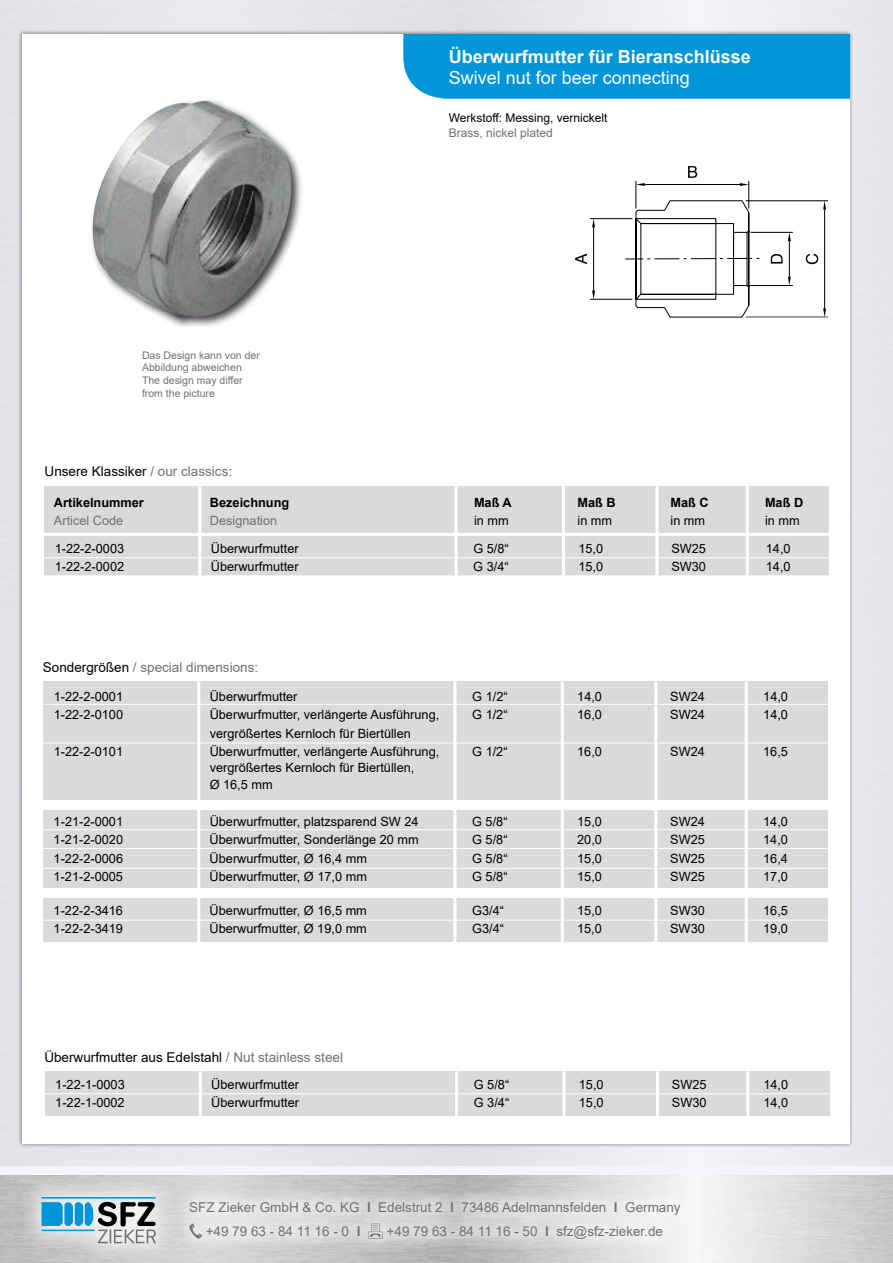
<style>
.page{position:relative;width:893px;height:1263px;background:#fff}
.page>*{position:absolute;margin:0;border:0;box-sizing:border-box;transform-origin:0 0}
.t1{font:700 18px "Arial";color:#fff}
.t2{font:18px "Arial";color:#fff}
.t3{font:13.5px/24px "Arial";color:#707172}
.t4{font:13.5px "Arial";color:#000}
.t5{font:12.75px/16.5px "Arial";color:#000}
.t6{font:700 12.75px "Arial";color:#000}
.t7{font:12.75px "Arial";color:#707172}
.t8{font:12px "Arial";color:#000}
.t9{font:12px "Arial";color:#707172}
.t10{font:10.5px/12.6px "Arial";color:#707172}
.s1{color:#707172}
.s2{color:#000}
.s3{font-weight:700}
</style>
<div class="page">
<div style="left:172px;top:1184px;width:526px;height:73px;background:#fff;opacity:.75"></div>
<svg style="left:189px;top:1223px;width:13px;height:15px"></svg>
<svg style="left:368px;top:1223px;width:15px;height:15px"></svg>
<div style="left:18px;top:1174px;width:160px;height:89px;background:#fff;opacity:.75"></div>
<svg style="left:42px;top:1197px;width:114px;height:46px;background:#89adbe"></svg>
<div style="left:403px;top:34px;width:446px;height:65px;background:#0094d8"></div>
<div style="left:89px;top:97px;width:215px;height:232px;background:#000;opacity:.75"></div>
<img style="left:91px;top:99px;width:202px;height:220px">
<svg style="left:575px;top:166px;width:253px;height:152px"></svg>
<div style="left:44px;top:486px;width:785px;height:90px;background:#d9dadb"></div>
<hr style="left:44px;top:533px;width:785px;height:3px;background:#fff">
<hr style="left:44px;top:557px;width:785px;height:1px;background:#fff">
<hr style="left:44px;top:575px;width:785px;height:1px;background:#fff">
<hr style="left:198px;top:486px;width:3px;height:89px;background:#fff">
<hr style="left:455px;top:486px;width:3px;height:89px;background:#fff">
<hr style="left:562px;top:486px;width:3px;height:89px;background:#fff">
<hr style="left:655px;top:486px;width:3px;height:89px;background:#fff">
<hr style="left:746px;top:486px;width:3px;height:89px;background:#fff">
<div style="left:45px;top:1071px;width:784px;height:45px;background:#d9dadb"></div>
<hr style="left:44px;top:1093px;width:786px;height:1px;background:#fff">
<hr style="left:199px;top:1071px;width:3px;height:45px;background:#fff">
<hr style="left:455px;top:1071px;width:3px;height:45px;background:#fff">
<hr style="left:562px;top:1071px;width:3px;height:45px;background:#fff">
<hr style="left:656px;top:1071px;width:3px;height:45px;background:#fff">
<hr style="left:746px;top:1071px;width:3px;height:45px;background:#fff">
<div style="left:43px;top:682px;width:785px;height:260px;background:#d9dadb"></div>
<hr style="left:43px;top:868px;width:785px;height:1px;background:#fff">
<hr style="left:197px;top:682px;width:3px;height:260px;background:#fff">
<hr style="left:453px;top:682px;width:3px;height:260px;background:#fff">
<hr style="left:561px;top:682px;width:3px;height:260px;background:#fff">
<hr style="left:654px;top:682px;width:3px;height:260px;background:#fff">
<hr style="left:745px;top:682px;width:3px;height:260px;background:#fff">
<div style="left:43px;top:800px;width:785px;height:9px;background:#fff"></div>
<hr style="left:43px;top:743px;width:785px;height:1px;background:#fff">
<hr style="left:43px;top:829px;width:785px;height:1px;background:#fff">
<hr style="left:44px;top:704px;width:786px;height:1px;background:#fff">
<div style="left:43px;top:889px;width:785px;height:9px;background:#fff"></div>
<hr style="left:43px;top:848px;width:785px;height:1px;background:#fff">
<hr style="left:43px;top:920px;width:785px;height:1px;background:#fff">
<h1 class="t1" style="left:449px;top:44px;width:304px">Überwurfmutter für Bieranschlüsse</h1>
<h1 class="t2" style="left:449px;top:66px;width:243px">Swivel nut for beer connecting</h1>
<p class="t10" style="left:142px;top:349px;width:119px">Das Design kann von der<br>Abbildung abweichen<br>The design may differ from the picture</p>
<p class="t4" style="left:45px;top:462px;width:189px">Unsere Klassiker <span class="s1">/ our classics:</span></p>
<p class="t8" style="left:449px;top:110px;width:160px">Werkstoff: Messing, vernickelt</p>
<p class="t9" style="left:449px;top:124px;width:106px">Brass, nickel plated</p>
<p class="t6" style="left:54px;top:493px;width:91px">Artikelnummer</p>
<p class="t6" style="left:210px;top:493px;width:81px">Bezeichnung</p>
<p class="t6" style="left:474px;top:493px;width:39px">Maß A</p>
<p class="t6" style="left:577px;top:493px;width:40px">Maß B</p>
<p class="t6" style="left:670px;top:493px;width:40px">Maß C</p>
<p class="t6" style="left:765px;top:493px;width:40px">Maß D</p>
<p class="t7" style="left:54px;top:512px;width:71px">Articel Code</p>
<p class="t7" style="left:210px;top:512px;width:69px">Designation</p>
<p class="t5" style="left:474px;top:512px;width:36px">in mm</p>
<p class="t5" style="left:577px;top:512px;width:36px">in mm</p>
<p class="t5" style="left:670px;top:512px;width:36px">in mm</p>
<p class="t5" style="left:765px;top:512px;width:36px">in mm</p>
<p class="t5" style="left:55px;top:540px;width:71px">1-22-2-0003</p>
<p class="t5" style="left:211px;top:540px;width:89px">Überwurfmutter</p>
<p class="t5" style="left:473px;top:540px;width:37px">G 5/8“</p>
<p class="t5" style="left:578px;top:540px;width:26px">15,0</p>
<p class="t5" style="left:671px;top:540px;width:36px">SW25</p>
<p class="t5" style="left:766px;top:540px;width:26px">14,0</p>
<p class="t5" style="left:55px;top:558px;width:71px">1-22-2-0002</p>
<p class="t5" style="left:211px;top:558px;width:89px">Überwurfmutter</p>
<p class="t5" style="left:473px;top:558px;width:37px">G 3/4“</p>
<p class="t5" style="left:578px;top:558px;width:26px">15,0</p>
<p class="t5" style="left:671px;top:558px;width:36px">SW30</p>
<p class="t5" style="left:766px;top:558px;width:26px">14,0</p>
<p class="t3" style="left:43px;top:655px;width:217px"><span class="s2">Sondergrößen</span> / special dimensions:</p>
<p class="t5" style="left:54px;top:688px;width:71px">1-22-2-0001</p>
<p class="t5" style="left:210px;top:688px;width:89px">Überwurfmutter</p>
<p class="t5" style="left:472px;top:688px;width:37px">G 1/2“</p>
<p class="t5" style="left:577px;top:688px;width:26px">14,0</p>
<p class="t5" style="left:670px;top:688px;width:36px">SW24</p>
<p class="t5" style="left:763px;top:688px;width:26px">14,0</p>
<p class="t5" style="left:54px;top:706px;width:71px">1-22-2-0100</p>
<p class="t5" style="left:210px;top:706px;width:231px">Überwurfmutter, verlängerte Ausführung,</p>
<p class="t5" style="left:472px;top:706px;width:37px">G 1/2“</p>
<p class="t5" style="left:577px;top:706px;width:26px">16,0</p>
<p class="t5" style="left:670px;top:706px;width:36px">SW24</p>
<p class="t5" style="left:763px;top:706px;width:26px">14,0</p>
<p class="t5" style="left:210px;top:725px;width:203px">vergrößertes Kernloch für Biertüllen</p>
<p class="t5" style="left:54px;top:743px;width:71px">1-22-2-0101</p>
<p class="t5" style="left:210px;top:743px;width:231px">Überwurfmutter, verlängerte Ausführung,</p>
<p class="t5" style="left:472px;top:743px;width:37px">G 1/2“</p>
<p class="t5" style="left:577px;top:743px;width:26px">16,0</p>
<p class="t5" style="left:670px;top:743px;width:36px">SW24</p>
<p class="t5" style="left:763px;top:743px;width:26px">16,5</p>
<p class="t5" style="left:210px;top:760px;width:206px">vergrößertes Kernloch für Biertüllen,<br>Ø 16,5 mm</p>
<p class="t5" style="left:54px;top:813px;width:71px">1-21-2-0001</p>
<p class="t5" style="left:210px;top:813px;width:211px">Überwurfmutter, platzsparend SW 24</p>
<p class="t5" style="left:472px;top:813px;width:37px">G 5/8“</p>
<p class="t5" style="left:577px;top:813px;width:26px">15,0</p>
<p class="t5" style="left:670px;top:813px;width:36px">SW24</p>
<p class="t5" style="left:763px;top:813px;width:26px">14,0</p>
<p class="t5" style="left:54px;top:831px;width:71px">1-21-2-0020</p>
<p class="t5" style="left:210px;top:831px;width:211px">Überwurfmutter, Sonderlänge 20 mm</p>
<p class="t5" style="left:472px;top:831px;width:37px">G 5/8“</p>
<p class="t5" style="left:577px;top:831px;width:26px">20,0</p>
<p class="t5" style="left:670px;top:831px;width:36px">SW25</p>
<p class="t5" style="left:763px;top:831px;width:26px">14,0</p>
<p class="t5" style="left:54px;top:850px;width:71px">1-22-2-0006</p>
<p class="t5" style="left:210px;top:850px;width:159px">Überwurfmutter, Ø 16,4 mm</p>
<p class="t5" style="left:472px;top:850px;width:37px">G 5/8“</p>
<p class="t5" style="left:577px;top:850px;width:26px">15,0</p>
<p class="t5" style="left:670px;top:850px;width:36px">SW25</p>
<p class="t5" style="left:763px;top:850px;width:26px">16,4</p>
<p class="t5" style="left:54px;top:868px;width:71px">1-21-2-0005</p>
<p class="t5" style="left:210px;top:868px;width:159px">Überwurfmutter, Ø 17,0 mm</p>
<p class="t5" style="left:472px;top:868px;width:37px">G 5/8“</p>
<p class="t5" style="left:577px;top:868px;width:26px">15,0</p>
<p class="t5" style="left:670px;top:868px;width:36px">SW25</p>
<p class="t5" style="left:763px;top:868px;width:26px">17,0</p>
<p class="t5" style="left:54px;top:902px;width:71px">1-22-2-3416</p>
<p class="t5" style="left:210px;top:902px;width:159px">Überwurfmutter, Ø 16,5 mm</p>
<p class="t5" style="left:472px;top:902px;width:33px">G3/4“</p>
<p class="t5" style="left:577px;top:902px;width:26px">15,0</p>
<p class="t5" style="left:670px;top:902px;width:36px">SW30</p>
<p class="t5" style="left:763px;top:902px;width:26px">16,5</p>
<p class="t5" style="left:54px;top:920px;width:71px">1-22-2-3419</p>
<p class="t5" style="left:210px;top:920px;width:159px">Überwurfmutter, Ø 19,0 mm</p>
<p class="t5" style="left:472px;top:920px;width:33px">G3/4“</p>
<p class="t5" style="left:577px;top:920px;width:26px">15,0</p>
<p class="t5" style="left:670px;top:920px;width:36px">SW30</p>
<p class="t5" style="left:763px;top:920px;width:26px">19,0</p>
<p class="t4" style="left:44px;top:1047px;width:300px">Überwurfmutter aus Edelstahl <span class="s1">/ Nut stainless steel</span></p>
<p class="t5" style="left:55px;top:1076px;width:71px">1-22-1-0003</p>
<p class="t5" style="left:211px;top:1076px;width:89px">Überwurfmutter</p>
<p class="t5" style="left:474px;top:1076px;width:37px">G 5/8“</p>
<p class="t5" style="left:579px;top:1076px;width:26px">15,0</p>
<p class="t5" style="left:672px;top:1076px;width:36px">SW25</p>
<p class="t5" style="left:763px;top:1076px;width:26px">14,0</p>
<p class="t5" style="left:55px;top:1094px;width:71px">1-22-1-0002</p>
<p class="t5" style="left:211px;top:1094px;width:89px">Überwurfmutter</p>
<p class="t5" style="left:474px;top:1094px;width:37px">G 3/4“</p>
<p class="t5" style="left:579px;top:1094px;width:26px">15,0</p>
<p class="t5" style="left:672px;top:1094px;width:36px">SW30</p>
<p class="t5" style="left:763px;top:1094px;width:26px">14,0</p>
<p class="t3" style="left:206px;top:1195px;width:477px;text-indent:-16px">SFZ Zieker GmbH &amp; Co. KG <span class="s3">l</span> Edelstrut 2 <span class="s3">l</span> 73486 Adelmannsfelden <span class="s3">l</span> Germany +49 79 63 - 84 11 16 - 0 <span class="s3">l</span></p>
<p class="t3" style="left:387px;top:1219px;width:278px">+49 79 63 - 84 11 16 - 50 <span class="s3">l</span> sfz@sfz-zieker.de</p>
</div>
